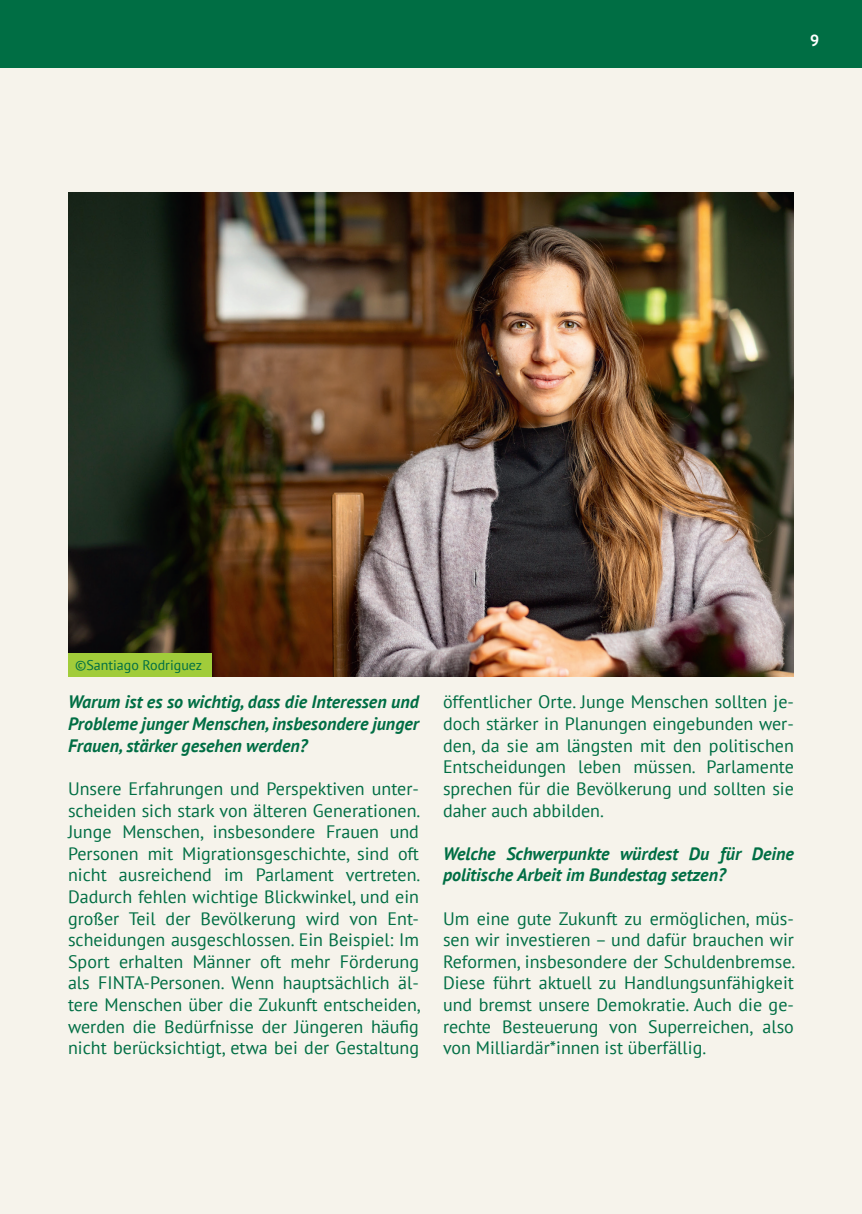
<style>
.page{position:relative;width:862px;height:1214px;background:#fff}
.page>*{position:absolute;margin:0;border:0;box-sizing:border-box;transform-origin:0 0}
.t1{font:18px/21.6px "PT Sans";color:#006e44;text-align:justify}
.t2{font:italic 700 18px/21.6px "PT Sans";color:#006e44;text-align:justify}
.t3{font:700 16px "PT Sans";color:#fff}
.t4{font:14px "PT Sans";color:#006e44}
</style>
<div class="page">
<div style="left:0;top:0;width:862px;height:1213px;background:#f6f3eb"></div>
<div style="left:0;top:0;width:862px;height:68px;background:#006e44"></div>
<img style="left:69px;top:193px;width:725px;height:483px">
<div style="left:68px;top:652px;width:143px;height:24px;background:#a1cc3a"></div>
<p class="t3" style="left:810px;top:30px;width:11px">9</p>
<p class="t4" style="left:75px;top:655px;width:129px">©Santiago Rodriguez</p>
<p class="t2" style="left:68px;top:691px;width:352px">Warum ist es so wichtig, dass die Interessen und Probleme junger Menschen, insbesondere junger Frauen, stärker gesehen werden?</p>
<p class="t1" style="left:68px;top:777px;width:354px">Unsere Erfahrungen und Perspektiven unter&shy;scheiden sich stark von älteren Generationen.<br>Junge Menschen, insbesondere Frauen und Personen mit Migrationsgeschichte, sind oft nicht ausreichend im Parlament vertreten.<br>Dadurch fehlen wichtige Blickwinkel, und ein großer Teil der Bevölkerung wird von Ent&shy;scheidungen ausgeschlossen. Ein Beispiel: Im Sport erhalten Männer oft mehr Förderung als FINTA-Personen. Wenn hauptsächlich äl&shy;tere Menschen über die Zukunft entscheiden, werden die Bedürfnisse der Jüngeren häufig nicht berücksichtigt, etwa bei der Gestaltung</p>
<p class="t1" style="left:443px;top:690px;width:352px">öffentlicher Orte. Junge Menschen sollten je&shy;doch stärker in Planungen eingebunden wer&shy;den, da sie am längsten mit den politischen Entscheidungen leben müssen. Parlamente sprechen für die Bevölkerung und sollten sie daher auch abbilden.</p>
<p class="t2" style="left:443px;top:842px;width:352px">Welche Schwerpunkte würdest Du für Deine politische Arbeit im Bundestag setzen?</p>
<p class="t1" style="left:443px;top:906px;width:354px">Um eine gute Zukunft zu ermöglichen, müs&shy;sen wir investieren – und dafür brauchen wir Reformen, insbesondere der Schuldenbremse.<br>Diese führt aktuell zu Handlungsunfähigkeit und bremst unsere Demokratie. Auch die ge&shy;rechte Besteuerung von Superreichen, also von Milliardär*innen ist überfällig.</p>
</div>
